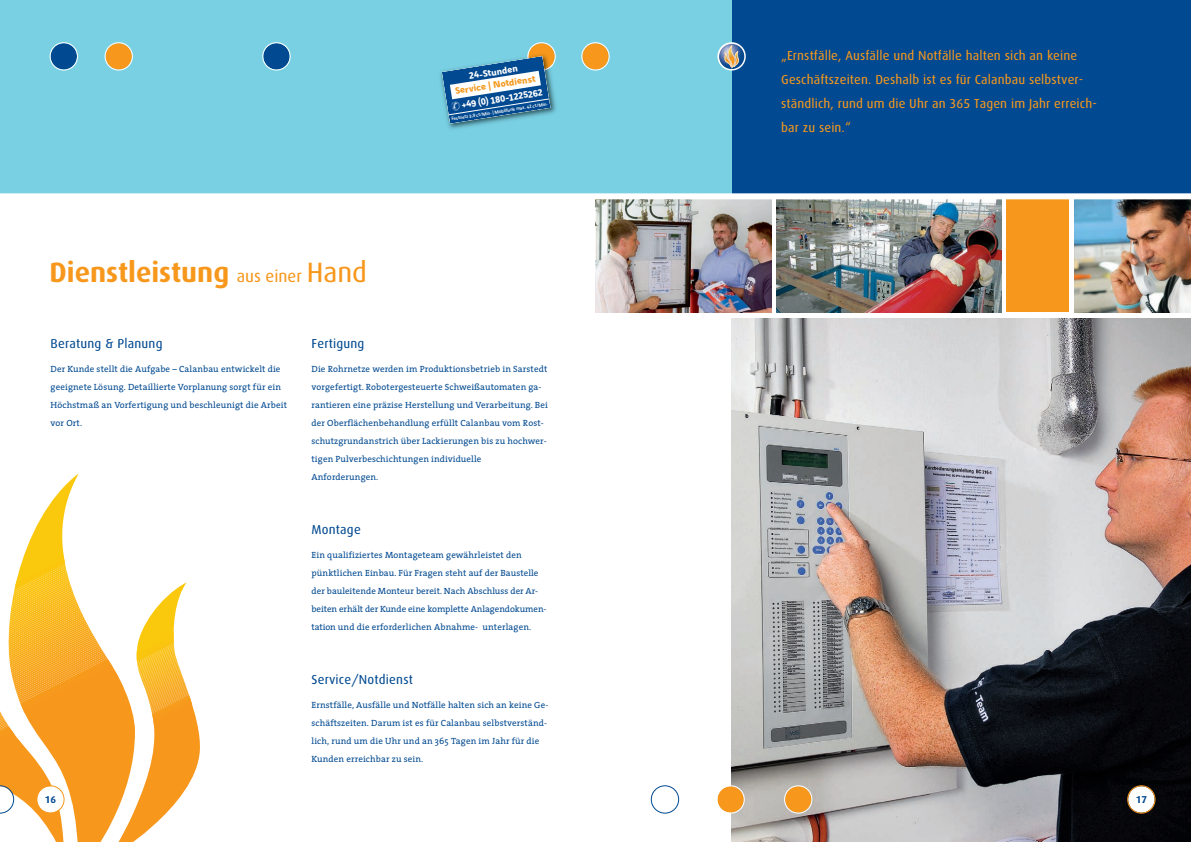
<style>
.page{position:relative;width:1191px;height:842px;background:#fff}
.page>*{position:absolute;margin:0;border:0;box-sizing:border-box;transform-origin:0 0}
.t1{font:700 28px "Dax";color:#f7981d}
.t2{font:13px/24px "Dax 10";letter-spacing:.01em;color:#f7981d}
.t3{font:13px "Dax 10";letter-spacing:.015em;color:#014990}
.t4{font:700 10px "Dax";color:#014990}
.t5{font:700 9.9px "Vinci Sans";color:#fff}
.t6{font:700 9.9px "Vinci Sans";color:#f4991e}
.t7{font:9px/18px "The Serif";letter-spacing:.015em;color:#014990}
.t8{font:500 4.9px "Vinci Sans";color:#fff}
.s1{font-family:"Dax 10";font-weight:400;font-size:17px}
.s2{font-family:"Dax 10";font-weight:400}
</style>
<div class="page">
<div style="left:595px;top:0;width:596px;height:198px;background:#014990"></div>
<div style="left:0;top:0;width:595px;height:198px;background:#78d0e2"></div>
<img style="left:731px;top:318px;width:460px;height:524px">
<div style="left:595px;top:0;width:136px;height:198px;background:#78d0e2"></div>
<div style="left:1006px;top:198px;width:63px;height:114px;background:#f7981d"></div>
<img style="left:1074px;top:199px;width:117px;height:113px">
<img style="left:777px;top:199px;width:224px;height:113px">
<img style="left:595px;top:199px;width:176px;height:113px">
<div style="left:0;top:193px;width:1191px;height:6px;background:#fff"></div>
<svg style="left:1127px;top:785px;width:28px;height:29px"></svg>
<svg style="left:717px;top:785px;width:28px;height:29px"></svg>
<svg style="left:0;top:474px;width:200px;height:368px"></svg>
<svg style="left:651px;top:785px;width:28px;height:29px"></svg>
<svg style="left:784px;top:785px;width:28px;height:29px"></svg>
<svg style="left:717px;top:42px;width:29px;height:29px"></svg>
<img style="left:719px;top:44px;width:25px;height:25px;border-radius:50%">
<svg style="left:724px;top:45px;width:14px;height:23px"></svg>
<svg style="left:581px;top:42px;width:28px;height:29px"></svg>
<svg style="left:262px;top:42px;width:29px;height:29px"></svg>
<svg style="left:105px;top:42px;width:28px;height:29px"></svg>
<svg style="left:50px;top:42px;width:28px;height:29px"></svg>
<img style="left:440px;top:73px;width:43px;height:56px">
<svg style="left:442px;top:42px;width:114px;height:82px"></svg>
<h1 class="t1" style="left:50px;top:260px;width:319px">Dienstleistung <span class="s1">aus einer</span> <span class="s2">Hand</span></h1>
<p class="t5" style="left:468px;top:73px;width:51px;rotate:-9deg">24-Stunden</p>
<p class="t6" style="left:454px;top:88px;width:83px;rotate:-9deg">Service | Notdienst</p>
<p class="t5" style="left:461px;top:102px;width:84px;rotate:-9deg">+49 (0) 180-1225262</p>
<p class="t8" style="left:451px;top:117px;width:99px;rotate:-9deg">Festnetz 3,9 ct/Min. | Mobilfunk max. 42 ct/Min.</p>
<h2 class="t3" style="left:51px;top:338px;width:113px">Beratung &amp; Planung</h2>
<p class="t7" style="left:51px;top:361px;width:238px">Der Kunde stellt die Aufgabe – Calanbau entwickelt die geeignete Lösung. Detaillierte Vorplanung sorgt für ein Höchstmaß an Vorfertigung und beschleunigt die Arbeit vor Ort.</p>
<h2 class="t3" style="left:311px;top:338px;width:54px">Fertigung</h2>
<p class="t7" style="left:311px;top:361px;width:238px">Die Rohrnetze werden im Produktionsbetrieb in Sarstedt vorgefertigt. Robotergesteuerte Schweißautomaten ga&shy;rantieren eine präzise Herstellung und Verarbeitung. Bei der Oberflächenbehandlung erfüllt Calanbau vom Rost&shy;schutzgrundanstrich über Lackierungen bis zu hochwer&shy;tigen Pulverbeschichtungen individuelle Anforderungen.</p>
<h2 class="t3" style="left:311px;top:524px;width:51px">Montage</h2>
<p class="t7" style="left:311px;top:547px;width:236px">Ein qualifiziertes Montageteam gewährleistet den pünktlichen Einbau. Für Fragen steht auf der Baustelle der bauleitende Monteur bereit. Nach Abschluss der Ar&shy;beiten erhält der Kunde eine komplette Anlagendokumen&shy;tation und die erforderlichen Abnahme- unterlagen.</p>
<h2 class="t3" style="left:311px;top:674px;width:103px">Service/Notdienst</h2>
<p class="t7" style="left:311px;top:697px;width:238px">Ernstfälle, Ausfälle und Notfälle halten sich an keine Ge&shy;schäftszeiten. Darum ist es für Calanbau selbstverständ&shy;lich, rund um die Uhr und an 365 Tagen im Jahr für die Kunden erreichbar zu sein.</p>
<h2 class="t2" style="left:781px;top:44px;width:317px">„Ernstfälle, Ausfälle und Notfälle halten sich an keine Geschäftszeiten. Deshalb ist es für Calanbau selbstver&shy;ständlich, rund um die Uhr an 365 Tagen im Jahr erreich&shy;bar zu sein.“</h2>
<p class="t4" style="left:45px;top:795px;width:13px">16</p>
<p class="t4" style="left:1136px;top:795px;width:13px">17</p>
</div>
